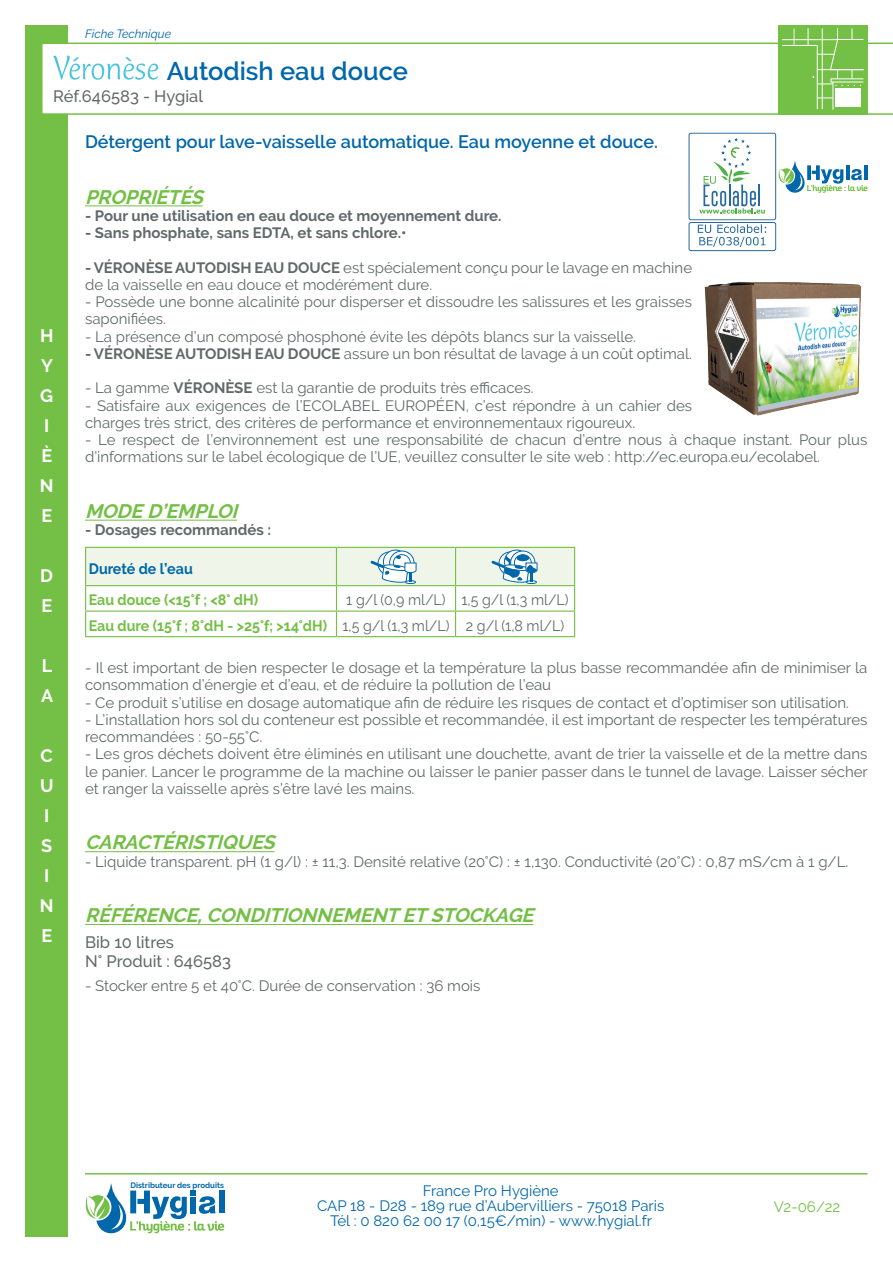
<style>
.page{position:relative;width:893px;height:1263px;background:#fff}
.page>*{position:absolute;margin:0;border:0;box-sizing:border-box;transform-origin:0 0}
.t1{font:600 25.5px "Raleway";color:#0067aa}
.t2{font:italic 700 19.5px "Raleway";color:#74bf45}
.t3{font:600 18px "Raleway";color:#0067aa}
.t4{font:700 18px/30px "Raleway";color:#fff}
.t5{font:500 16.5px/19.5px "Raleway";color:#61696a}
.t6{font:15px/17.2px "Raleway";color:#61696a}
.t7{font:700 15px "Raleway";color:#61696a}
.t8{font:15px/15px "Raleway";color:#0067aa;text-align:center}
.t9{font:15px/25.5px "Raleway";color:#61696a;text-align:right;scale:.95 1}
.t10{font:700 15px "Raleway";color:#74bf45;scale:.95 1}
.t11{font:700 15px "Raleway";color:#0067aa;scale:.95 1}
.t12{font:15px "Raleway";color:#74bf45}
.t13{font:italic 12px "Raleway";color:#0067aa}
.t14{font:700 7.8px "Raleway";color:#0067aa}
.s1{font-weight:700}
.s2{font-weight:700;color:#74bf45}
</style>
<div class="page">
<hr style="left:85px;top:1173px;width:782px;height:1px;background:#74bf45">
<div style="left:26px;top:26px;width:42px;height:1211px;background:#74bf45"></div>
<svg style="left:85px;top:1183px;width:139px;height:50px"></svg>
<svg style="left:42px;top:43px;width:851px;height:72px"></svg>
<div style="left:778px;top:26px;width:89px;height:89px;background:#74bf45"></div>
<hr style="left:85px;top:205px;width:118px;height:1px;background:#74bf45">
<hr style="left:85px;top:520px;width:152px;height:1px;background:#74bf45">
<hr style="left:85px;top:851px;width:189px;height:1px;background:#74bf45">
<hr style="left:85px;top:924px;width:448px;height:1px;background:#74bf45">
<svg style="left:782px;top:28px;width:81px;height:82px"></svg>
<hr style="left:85px;top:636px;width:251px;height:1px;background:#74bf45">
<hr style="left:336px;top:636px;width:120px;height:1px;background:#74bf45">
<hr style="left:456px;top:636px;width:119px;height:1px;background:#74bf45">
<svg style="left:85px;top:547px;width:490px;height:89px"></svg>
<div style="left:517px;top:555px;width:12px;height:6px;background:#0067aa;border-radius:50%"></div>
<img style="left:704px;top:282px;width:158px;height:134px">
<svg style="left:53px;top:56px;width:105px;height:24px"></svg>
<div style="left:689px;top:222px;width:87px;height:29px;border:1px solid #26699e;border-radius:2px"></div>
<svg style="left:689px;top:133px;width:178px;height:114px"></svg>
<p class="t13" style="left:85px;top:27px;width:88px">Fiche Technique</p>
<h1 class="t1" style="left:167px;top:56px;width:243px">Autodish eau douce</h1>
<p class="t5" style="left:53px;top:86px;width:151px">Réf.646583 - Hygial</p>
<p class="t4" style="left:40px;top:321px;width:15px">H<br>Y<br>G<br>I<br>È<br>N<br>E</p>
<p class="t4" style="left:40px;top:561px;width:14px">D<br>E</p>
<p class="t4" style="left:41px;top:651px;width:14px">L<br>A</p>
<p class="t4" style="left:40px;top:741px;width:15px">C<br>U<br>I<br>S<br>I<br>N<br>E</p>
<p class="t3" style="left:85px;top:131px;width:574px">Détergent pour lave-vaisselle automatique. Eau moyenne et douce.</p>
<h2 class="t2" style="left:85px;top:186px;width:125px">PROPRIÉTÉS</h2>
<p class="t7" style="left:85px;top:207px;width:418px">- Pour une utilisation en eau douce et moyennement dure.</p>
<p class="t7" style="left:85px;top:224px;width:323px">- Sans phosphate, sans EDTA, et sans chlore.•</p>
<p class="t6" style="left:85px;top:259px;width:609px"><span class="s1">- VÉRONÈSE AUTODISH EAU DOUCE</span> est spécialement conçu pour le lavage en machine de la vaisselle en eau douce et modérément dure.</p>
<p class="t6" style="left:85px;top:293px;width:609px">- Possède une bonne alcalinité pour disperser et dissoudre les salissures et les graisses saponifiées.</p>
<p class="t6" style="left:85px;top:328px;width:553px">- La présence d’un composé phosphoné évite les dépôts blancs sur la vaisselle.</p>
<p class="t6" style="left:85px;top:345px;width:608px"><span class="s1">- VÉRONÈSE AUTODISH EAU DOUCE</span> assure un bon résultat de lavage à un coût optimal.</p>
<p class="t6" style="left:85px;top:379px;width:450px">- La gamme <span class="s1">VÉRONÈSE</span> est la garantie de produits très efficaces.</p>
<p class="t6" style="left:85px;top:397px;width:609px">- Satisfaire aux exigences de l’ECOLABEL EUROPÉEN, c’est répondre à un cahier des charges très strict, des critères de performance et environnementaux rigoureux.</p>
<p class="t6" style="left:85px;top:431px;width:784px">- Le respect de l’environnement est une responsabilité de chacun d’entre nous à chaque instant. Pour plus d’informations sur le label écologique de l’UE, veuillez consulter le site web : http://ec.europa.eu/ecolabel.</p>
<h2 class="t2" style="left:85px;top:500px;width:160px">MODE D’EMPLOI</h2>
<p class="t7" style="left:85px;top:521px;width:188px">- Dosages recommandés :</p>
<p class="t11" style="left:89px;top:560px;width:111px">Dureté de l’eau</p>
<p class="t10" style="left:89px;top:592px;width:180px">Eau douce (&lt;15°f ; &lt;8° dH)</p>
<p class="t9" style="left:89px;top:587px;width:507px">1 g/l (0,9 ml/L) 1,5 g/l (1,3 ml/L)<br><span class="s2">Eau dure (15°f ; 8°dH - &gt;25°f; &gt;14°dH)</span> 1,5 g/l (1,3 ml/L) 2 g/l (1,8 ml/L)</p>
<p class="t6" style="left:85px;top:659px;width:784px">- Il est important de bien respecter le dosage et la température la plus basse recommandée afin de minimiser la consommation d’énergie et d’eau, et de réduire la pollution de l’eau</p>
<p class="t6" style="left:85px;top:694px;width:766px">- Ce produit s’utilise en dosage automatique afin de réduire les risques de contact et d’optimiser son utilisation.</p>
<p class="t6" style="left:85px;top:711px;width:784px">- L’installation hors sol du conteneur est possible et recommandée, il est important de respecter les températures recommandées : 50-55°C.</p>
<p class="t6" style="left:85px;top:745px;width:784px;text-align:justify">- Les gros déchets doivent être éliminés en utilisant une douchette, avant de trier la vaisselle et de la mettre dans le panier. Lancer le programme de la machine ou laisser le panier passer dans le tunnel de lavage. Laisser sécher et ranger la vaisselle après s’être lavé les mains.</p>
<h2 class="t2" style="left:85px;top:831px;width:197px">CARACTÉRISTIQUES</h2>
<p class="t6" style="left:85px;top:853px;width:765px">- Liquide transparent. pH (1 g/l) : ± 11,3. Densité relative (20°C) : ± 1,130. Conductivité (20°C) : 0,87 mS/cm à 1 g/L.</p>
<h2 class="t2" style="left:85px;top:904px;width:456px">RÉFÉRENCE,CONDITIONNEMENTETSTOCKAGE</h2>
<p class="t5" style="left:85px;top:932px;width:147px">Bib 10 litres<br>N° Produit : 646583</p>
<p class="t6" style="left:85px;top:977px;width:397px">- Stocker entre 5 et 40°C. Durée de conservation : 36 mois</p>
<p class="t14" style="left:130px;top:1180px;width:95px">Distributeur des produits</p>
<p class="t8" style="left:317px;top:1183px;width:349px">France Pro Hygiène<br>CAP 18 - D28 - 189 rue d’Aubervilliers - 75018 Paris<br>Tél : 0 820 62 00 17 (0,15€/min) - www.hygial.fr</p>
<p class="t12" style="left:774px;top:1198px;width:68px">V2-06/22</p>
</div>
